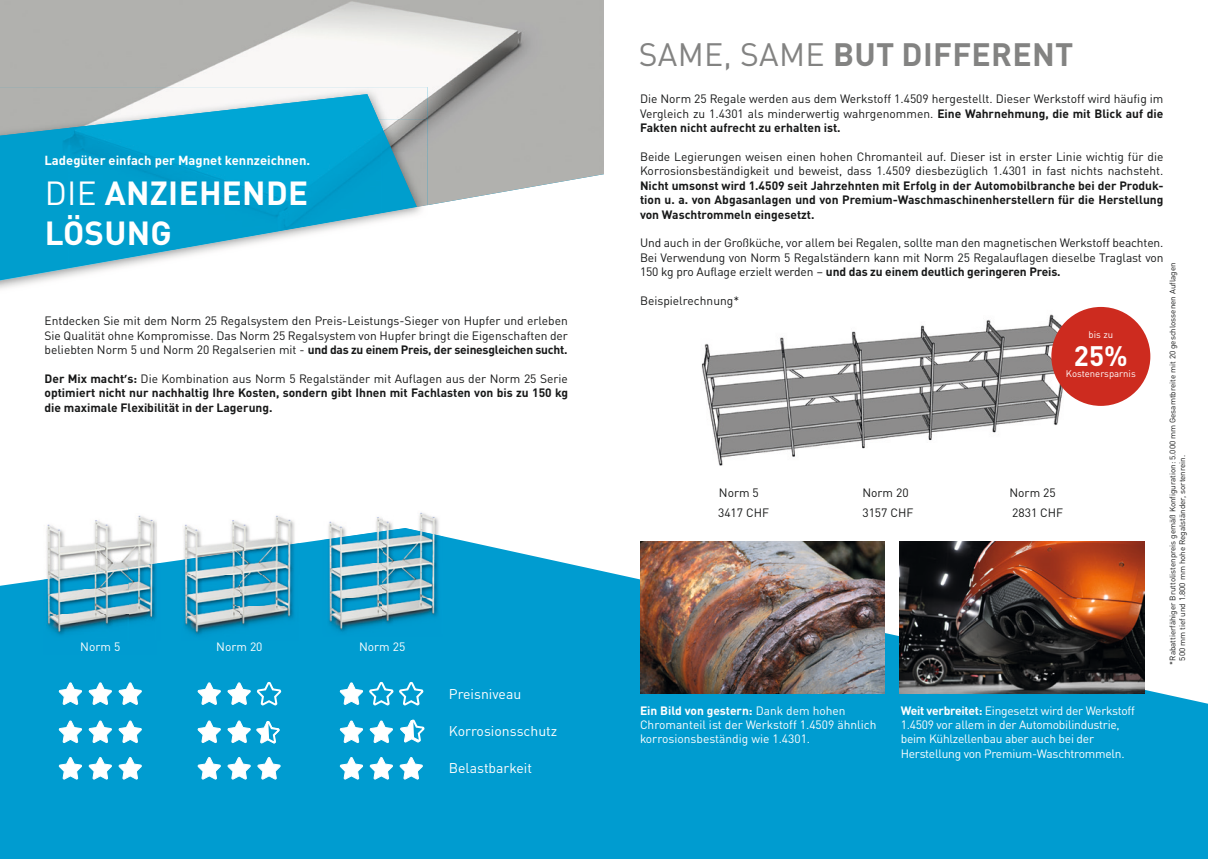
<style>
.page{position:relative;width:1208px;height:859px;background:#fff}
.page>*{position:absolute;margin:0;border:0;box-sizing:border-box;transform-origin:0 0}
.t1{font:700 33px/39.6px "DIN Pro";letter-spacing:.01em;color:#fff}
.t2{font:700 32px "DIN Pro";letter-spacing:.01em;color:#838382}
.t3{font:700 27.8px "DIN Pro";color:#fff}
.t4{font:14px "DIN Pro";color:#fff}
.t5{font:700 13px "DIN Pro";color:#fff}
.t6{font:12px/14.4px "DIN Pro";color:#171818}
.t7{font:700 12px/14.4px "DIN Pro";color:#171818;text-align:justify}
.t8{font:12px/14.4px "DIN Pro";letter-spacing:-.02em;color:#fff}
.t9{font:12px/14.4px "DIN Pro";color:#fff}
.t10{font:9.5px "DIN Pro";color:#fff}
.t11{font:8px/9.6px "DIN Pro";color:#171818}
.s1{font-weight:400}
.s2{font-weight:700}
.s3{font-family:"Myriad Pro"}
</style>
<div class="page">
<img style="left:701px;top:306px;width:401px;height:160px">
<svg style="left:0;top:536px;width:1208px;height:323px;background:#14a3d3"></svg>
<img style="left:0;top:0;width:604px;height:205px">
<img style="left:0;top:87px;width:178px;height:41px">
<img style="left:178px;top:87px;width:249px;height:32px">
<img style="left:382px;top:119px;width:45px;height:33px">
<img style="left:417px;top:152px;width:10px;height:59px">
<svg style="left:0;top:231px;width:333px;height:50px"></svg>
<img style="left:69px;top:104px;width:209px;height:145px">
<img style="left:278px;top:94px;width:104px;height:137px">
<img style="left:0;top:128px;width:70px;height:152px">
<img style="left:382px;top:128px;width:35px;height:85px">
<img style="left:69px;top:249px;width:108px;height:19px">
<img style="left:640px;top:541px;width:244px;height:153px">
<img style="left:899px;top:541px;width:245px;height:153px">
<div style="left:1051px;top:307px;width:99px;height:99px;background:#cd2b1f;border-radius:50%"></div>
<img style="left:157px;top:536px;width:3px;height:104px">
<img style="left:43px;top:536px;width:1px;height:104px">
<img style="left:44px;top:515px;width:113px;height:31px">
<div style="left:44px;top:640px;width:113px;height:14px;background:#009bd0"></div>
<img style="left:44px;top:546px;width:56px;height:21px">
<img style="left:100px;top:546px;width:57px;height:21px">
<img style="left:44px;top:567px;width:84px;height:73px">
<img style="left:128px;top:563px;width:29px;height:77px">
<svg style="left:58px;top:682px;width:24px;height:24px"></svg>
<svg style="left:88px;top:682px;width:24px;height:24px"></svg>
<svg style="left:118px;top:682px;width:24px;height:24px"></svg>
<svg style="left:58px;top:756px;width:24px;height:24px"></svg>
<svg style="left:88px;top:756px;width:24px;height:24px"></svg>
<svg style="left:118px;top:756px;width:24px;height:24px"></svg>
<svg style="left:58px;top:720px;width:24px;height:24px"></svg>
<svg style="left:88px;top:720px;width:24px;height:24px"></svg>
<svg style="left:118px;top:720px;width:24px;height:24px"></svg>
<img style="left:324px;top:536px;width:119px;height:101px">
<img style="left:383px;top:512px;width:56px;height:16px">
<img style="left:322px;top:536px;width:2px;height:98px">
<img style="left:328px;top:517px;width:55px;height:14px">
<img style="left:324px;top:531px;width:59px;height:103px">
<img style="left:383px;top:528px;width:59px;height:106px">
<svg style="left:339px;top:680px;width:85px;height:27px"></svg>
<svg style="left:339px;top:756px;width:24px;height:24px"></svg>
<svg style="left:369px;top:756px;width:24px;height:24px"></svg>
<svg style="left:399px;top:756px;width:24px;height:24px"></svg>
<svg style="left:339px;top:720px;width:24px;height:24px"></svg>
<svg style="left:369px;top:720px;width:24px;height:24px"></svg>
<svg style="left:399px;top:718px;width:27px;height:25px"></svg>
<img style="left:182px;top:526px;width:1px;height:34px">
<img style="left:182px;top:560px;width:117px;height:80px">
<img style="left:183px;top:520px;width:87px;height:31px">
<img style="left:241px;top:543px;width:59px;height:96px">
<img style="left:270px;top:515px;width:29px;height:32px">
<img style="left:183px;top:551px;width:58px;height:88px">
<svg style="left:197px;top:682px;width:24px;height:24px"></svg>
<svg style="left:227px;top:680px;width:55px;height:27px"></svg>
<svg style="left:197px;top:756px;width:24px;height:24px"></svg>
<svg style="left:227px;top:756px;width:54px;height:24px"></svg>
<svg style="left:197px;top:720px;width:24px;height:24px"></svg>
<svg style="left:227px;top:720px;width:54px;height:24px"></svg>
<p class="t5" style="left:45px;top:151px;width:267px">Ladegüter einfach per Magnet kennzeichnen.</p>
<h1 class="t1" style="left:45px;top:171px;width:265px"><span class="s1">DIE</span> ANZIEHENDE<br>LÖSUNG</h1>
<p class="t6" style="left:45px;top:313px;width:525px;text-align:justify">Entdecken Sie mit dem Norm 25 Regalsystem den Preis-Leistungs-Sieger von Hupfer und erleben Sie Qualität ohne Kompromisse. Das Norm 25 Regalsystem von Hupfer bringt die Eigenschaften der beliebten Norm 5 und Norm 20 Regalserien mit - <span class="s2">und das zu einem Preis, der seinesgleichen sucht.</span></p>
<p class="t7" style="left:45px;top:371px;width:525px">Der Mix macht<span class="s3">’</span>s: <span class="s1">Die Kombination aus Norm 5 Regalständer mit Auflagen aus der Norm 25 Serie </span>optimiert nicht nur nachhaltig Ihre Kosten, sondern gibt Ihnen mit Fachlasten von bis zu 150 kg die maximale Flexibilität in der Lagerung.</p>
<p class="t8" style="left:80px;top:639px;width:41px">Norm 5</p>
<p class="t8" style="left:359px;top:639px;width:48px">Norm 25</p>
<p class="t8" style="left:216px;top:639px;width:48px">Norm 20</p>
<p class="t4" style="left:449px;top:683px;width:74px">Preisniveau</p>
<p class="t4" style="left:449px;top:720px;width:110px">Korrosionsschutz</p>
<p class="t4" style="left:449px;top:757px;width:85px">Belastbarkeit</p>
<h2 class="t2" style="left:639px;top:30px;width:436px"><span class="s1">SAME, SAME</span> BUT DIFFERENT</h2>
<p class="t6" style="left:640px;top:91px;width:525px;text-align:justify">Die Norm 25 Regale werden aus dem Werkstoff 1.4509 hergestellt. Dieser Werkstoff wird häufig im Vergleich zu 1.4301 als minderwertig wahrgenommen. <span class="s2">Eine Wahrnehmung, die mit Blick auf die Fakten nicht aufrecht zu erhalten ist.</span></p>
<p class="t6" style="left:640px;top:149px;width:525px">Beide Legierungen weisen einen hohen Chromanteil auf. Dieser ist in erster Linie wichtig für die<br>Korrosionsbeständigkeit und beweist, dass 1.4509 diesbezüglich 1.4301 in fast nichts nachsteht.</p>
<p class="t7" style="left:640px;top:177px;width:525px">Nicht umsonst wird 1.4509 seit Jahrzehnten mit Erfolg in der Automobilbranche bei der Produk&shy;tion u. a. von Abgasanlagen und von Premium-Waschmaschinenherstellern für die Herstellung von Waschtrommeln eingesetzt.</p>
<p class="t6" style="left:640px;top:235px;width:525px;text-align:justify">Und auch in der Großküche, vor allem bei Regalen, sollte man den magnetischen Werkstoff beachten.<br>Bei Verwendung von Norm 5 Regalständern kann mit Norm 25 Regalauflagen dieselbe Traglast von 150 kg pro Auflage erzielt werden – <span class="s2">und das zu einem deutlich geringeren Preis.</span></p>
<p class="t6" style="left:640px;top:293px;width:101px">Beispielrechnung*</p>
<p class="t11" style="left:1167px;top:661px;width:400px;text-indent:-4px;rotate:-90deg">* Rabattierfähiger Bruttolistenpreis gemäß Konfiguration: 5.000 mm Gesamtbreite mit 20 geschlossenen Auflagen<br>500 mm tief und 1.800 mm hohe Regalständer, sortenrein.</p>
<p class="t10" style="left:1088px;top:328px;width:26px">bis zu</p>
<p class="t10" style="left:1066px;top:366px;width:71px">Kostenersparnis</p>
<h3 class="t3" style="left:1074px;top:334px;width:55px">25%</h3>
<p class="t6" style="left:718px;top:482px;width:52px;line-height:20.1px">Norm 5<br>3417 CHF</p>
<p class="t6" style="left:862px;top:482px;width:52px;line-height:20.1px">Norm 20<br>3157 CHF</p>
<p class="t6" style="left:1009px;top:482px;width:55px;line-height:20.1px">Norm 25<br>2831 CHF</p>
<p class="t9" style="left:640px;top:702px;width:238px"><span class="s2">Ein Bild von gestern:</span> Dank dem hohen<br>Chromanteil ist der Werkstoff 1.4509 ähnlich korrosionsbeständig wie 1.4301.</p>
<p class="t8" style="left:900px;top:702px;width:236px"><span class="s2">Weit verbreitet:</span> Eingesetzt wird der Werkstoff 1.4509 vor allem in der Automobilindustrie, beim Kühlzellenbau aber auch bei der Herstellung von Premium-Waschtrommeln.</p>
</div>
